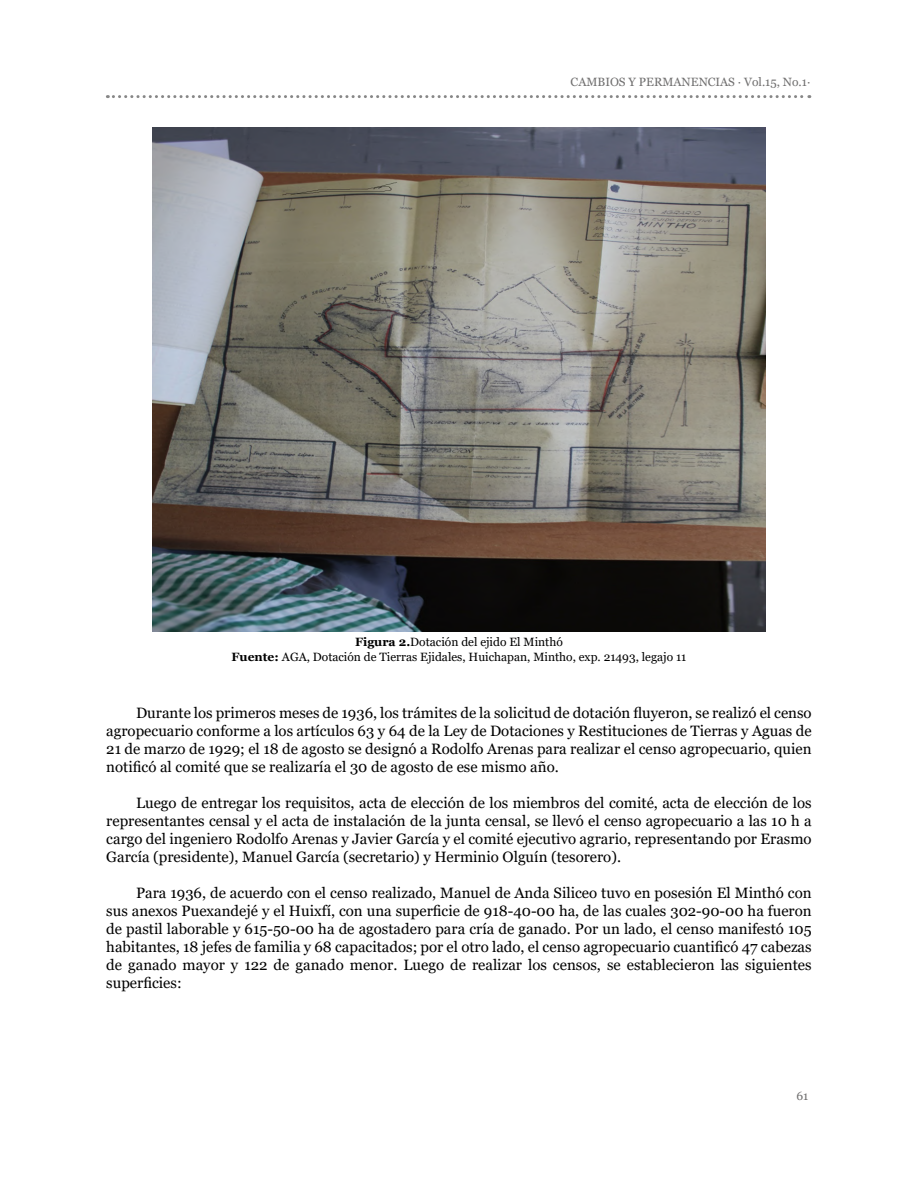
<style>
.page{position:relative;width:918px;height:1187px;background:#fff}
.page>*{position:absolute;margin:0;border:0;box-sizing:border-box;transform-origin:0 0}
.t1{font:15px/18px "Georgia";color:#000;text-align:justify}
.t2{font:12px/14.4px "Georgia";color:#000;text-align:center}
.t3{font:12px "Georgia";color:#706f6f}
.s1{font-weight:700}
</style>
<div class="page">
<svg style="left:107px;top:95px;width:703px;height:3px"></svg>
<img style="left:153px;top:128px;width:612px;height:503px">
<p class="t3" style="left:571px;top:74px;width:241px">CAMBIOS Y PERMANENCIAS ∙ Vol.15, No.1∙</p>
<p class="t2" style="left:232px;top:635px;width:456px"><span class="s1">Figura 2.</span>Dotación del ejido El Minthó<br><span class="s1">Fuente:</span> AGA, Dotación de Tierras Ejidales, Huichapan, Mintho, exp. 21493, legajo 11</p>
<p class="t1" style="left:106px;top:703px;width:707px;text-indent:30px">Durante los primeros meses de 1936, los trámites de la solicitud de dotación fluyeron, se realizó el censo agropecuario conforme a los artículos 63 y 64 de la Ley de Dotaciones y Restituciones de Tierras y Aguas de 21 de marzo de 1929; el 18 de agosto se designó a Rodolfo Arenas para realizar el censo agropecuario, quien notificó al comité que se realizaría el 30 de agosto de ese mismo año.</p>
<p class="t1" style="left:106px;top:793px;width:707px;text-indent:30px">Luego de entregar los requisitos, acta de elección de los miembros del comité, acta de elección de los representantes censal y el acta de instalación de la junta censal, se llevó el censo agropecuario a las 10 h a cargo del ingeniero Rodolfo Arenas y Javier García y el comité ejecutivo agrario, representando por Erasmo García (presidente), Manuel García (secretario) y Herminio Olguín (tesorero).</p>
<p class="t1" style="left:106px;top:883px;width:707px;text-indent:30px">Para 1936, de acuerdo con el censo realizado, Manuel de Anda Siliceo tuvo en posesión El Minthó con sus anexos Puexandejé y el Huixfí, con una superficie de 918-40-00 ha, de las cuales 302-90-00 ha fueron de pastil laborable y 615-50-00 ha de agostadero para cría de ganado. Por un lado, el censo manifestó 105 habitantes, 18 jefes de familia y 68 capacitados; por el otro lado, el censo agropecuario cuantificó 47 cabezas de ganado mayor y 122 de ganado menor. Luego de realizar los censos, se establecieron las siguientes superficies:</p>
<p class="t3" style="left:796px;top:1088px;width:13px">61</p>
</div>
